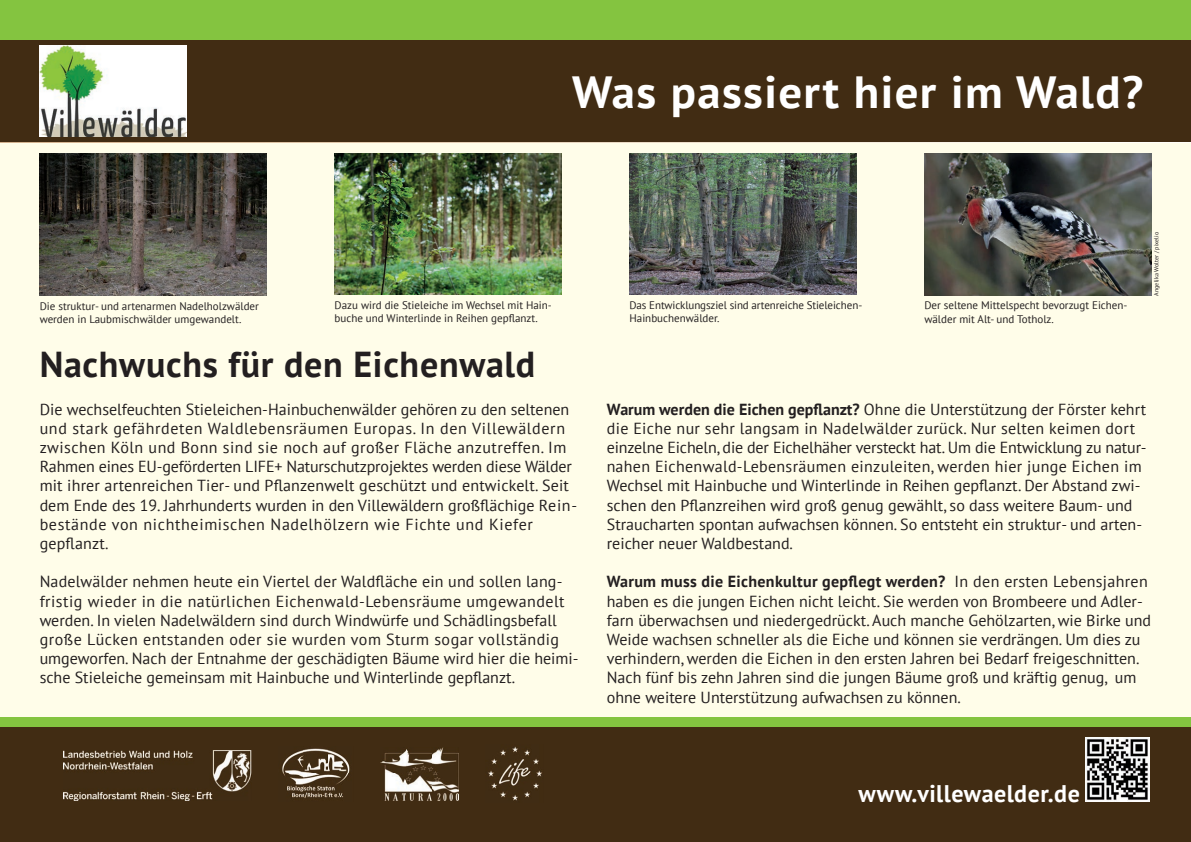
<style>
.page{position:relative;width:1191px;height:842px;background:#fff}
.page>*{position:absolute;margin:0;border:0;box-sizing:border-box;transform-origin:0 0}
.t1{font:700 45px "PT Sans";letter-spacing:.03em;color:#fff;scale:1.04 1}
.t2{font:700 36px "PT Sans";letter-spacing:.02em;color:#231f20}
.t3{font:700 24px "PT Sans";letter-spacing:.02em;color:#fff}
.t4{font:16px/19.2px "PT Sans";color:#231f20}
.t5{font:11px/13.2px "PT Sans";color:#231f20}
.t6{font:6px "PT Sans";color:#231f20}
.s1{font-weight:700}
</style>
<div class="page">
<div style="left:0;top:142px;width:1191px;height:575px;background:#fffde9"></div>
<div style="left:0;top:717px;width:1191px;height:125px;background:#412c13"></div>
<div style="left:0;top:0;width:1191px;height:142px;background:#412c13"></div>
<div style="left:0;top:0;width:1191px;height:40px;background:#84c440"></div>
<div style="left:0;top:717px;width:1191px;height:10px;background:#84c440"></div>
<img style="left:40px;top:45px;width:146px;height:91px">
<img style="left:40px;top:153px;width:226px;height:142px">
<img style="left:924px;top:154px;width:227px;height:142px">
<img style="left:629px;top:153px;width:227px;height:142px">
<img style="left:334px;top:153px;width:227px;height:142px">
<img style="left:64px;top:750px;width:188px;height:51px">
<img style="left:380px;top:747px;width:78px;height:54px">
<img style="left:488px;top:746px;width:54px;height:55px">
<img style="left:282px;top:748px;width:68px;height:50px">
<img style="left:1085px;top:737px;width:64px;height:65px">
<h1 class="t1" style="left:572px;top:62px;width:550px">Was passiert hier im Wald?</h1>
<p class="t5" style="left:334px;top:298px;width:219px">Dazu wird die Stieleiche im Wechsel mit Hain&shy;buche und Winterlinde in Reihen gepflanzt.</p>
<p class="t5" style="left:629px;top:298px;width:234px">Das Entwicklungsziel sind artenreiche Stieleichen-<br>Hainbuchenwälder.</p>
<p class="t5" style="left:40px;top:299px;width:221px">Die struktur- und artenarmen Nadelholzwälder werden in Laubmischwälder umgewandelt.</p>
<p class="t5" style="left:924px;top:299px;width:205px">Der seltene Mittelspecht bevorzugt Eichen&shy;wälder mit Alt- und Totholz.</p>
<p class="t6" style="left:1152px;top:296px;width:65px;rotate:-90deg">Angelika Wolter / pixelio</p>
<h2 class="t2" style="left:40px;top:340px;width:497px">Nachwuchs für den Eichenwald</h2>
<p class="t4" style="left:40px;top:399px;width:539px">Die wechselfeuchten Stieleichen-Hainbuchenwälder gehören zu den seltenen und stark gefährdeten Waldlebensräumen Europas. In den Villewäldern zwischen Köln und Bonn sind sie noch auf großer Fläche anzutreffen. Im Rahmen eines EU-geförderten LIFE+ Naturschutzprojektes werden diese Wälder mit ihrer artenreichen Tier- und Pflanzenwelt geschützt und entwickelt. Seit dem Ende des 19. Jahrhunderts wurden in den Villewäldern großflächige Rein&shy;bestände von nichtheimischen Nadelhölzern wie Fichte und Kiefer gepflanzt.</p>
<p class="t4" style="left:40px;top:572px;width:540px">Nadelwälder nehmen heute ein Viertel der Waldfläche ein und sollen lang&shy;fristig wieder in die natürlichen Eichenwald-Lebensräume umgewandelt werden. In vielen Nadelwäldern sind durch Windwürfe und Schädlingsbefall große Lücken entstanden oder sie wurden vom Sturm sogar vollständig umgeworfen. Nach der Entnahme der geschädigten Bäume wird hier die heimi&shy;sche Stieleiche gemeinsam mit Hainbuche und Winterlinde gepflanzt.</p>
<p class="t4" style="left:607px;top:399px;width:541px"><span class="s1">Warum werden die Eichen gepflanzt?</span> Ohne die Unterstützung der Förster kehrt die Eiche nur sehr langsam in Nadelwälder zurück. Nur selten keimen dort einzelne Eicheln, die der Eichelhäher versteckt hat. Um die Entwicklung zu natur&shy;nahen Eichenwald-Lebensräumen einzuleiten, werden hier junge Eichen im Wechsel mit Hainbuche und Winterlinde in Reihen gepflanzt. Der Abstand zwi&shy;schen den Pflanzreihen wird groß genug gewählt, so dass weitere Baum- und Straucharten spontan aufwachsen können. So entsteht ein struktur- und arten&shy;reicher neuer Waldbestand.</p>
<p class="t4" style="left:607px;top:572px;width:546px"><span class="s1">Warum muss die Eichenkultur gepflegt werden?</span> In den ersten Lebensjahren haben es die jungen Eichen nicht leicht. Sie werden von Brombeere und Adler&shy;farn überwachsen und niedergedrückt. Auch manche Gehölzarten, wie Birke und Weide wachsen schneller als die Eiche und können sie verdrängen. Um dies zu verhindern, werden die Eichen in den ersten Jahren bei Bedarf freigeschnitten.<br>Nach fünf bis zehn Jahren sind die jungen Bäume groß und kräftig genug, um ohne weitere Unterstützung aufwachsen zu können.</p>
<h3 class="t3" style="left:858px;top:777px;width:223px">www.villewaelder.de</h3>
</div>
